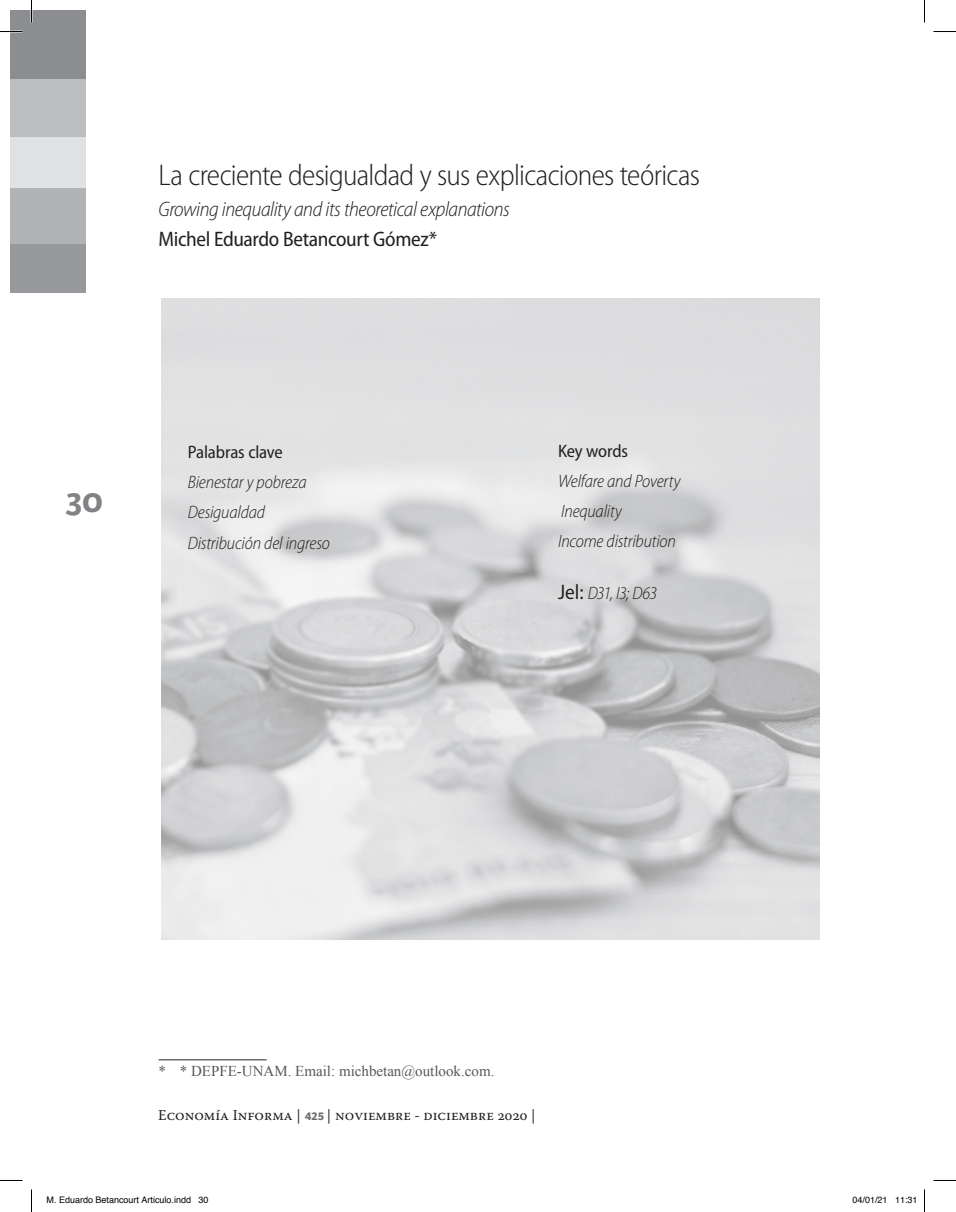
<style>
.page{position:relative;width:956px;height:1212px;background:#fff}
.page>*{position:absolute;margin:0;border:0;box-sizing:border-box;transform-origin:0 0}
.t1{font:700 36px "Karmina Sans";color:#808285}
.t2{font:300 semi-condensed 30px "Myriad Pro";letter-spacing:-.025em;color:#231f20}
.t3{font:italic 300 semi-condensed 21px "Myriad Pro";letter-spacing:-.02em;color:#231f20}
.t4{font:semi-condensed 21px "Myriad Pro";letter-spacing:-.02em;color:#231f20}
.t5{font:italic 300 semi-condensed 18px/30px "Myriad Pro";letter-spacing:-.01em;color:#231f20}
.t6{font:semi-condensed 18px "Myriad Pro";letter-spacing:-.01em;color:#231f20}
.t7{font:15px "Warnock Pro";color:#231f20}
.t8{font:15px "Times New Roman";color:#57585a}
.t9{font:9px "Helvetica";color:#000}
.s1{font-weight:400;font-style:normal;font-size:21px}
.s2{font-family:"Karmina Sans";font-weight:700;color:#6c6d70}
</style>
<div class="page">
<div style="left:10px;top:10px;width:76px;height:70px;background:#8b8d90"></div>
<svg style="left:10px;top:80px;width:75px;height:212px;background:#b9babd"></svg>
<hr style="left:159px;top:1059px;width:108px;height:1px;background:#231f20">
<svg style="left:0;top:31px;width:22px;height:1px"></svg>
<svg style="left:933px;top:31px;width:23px;height:1px"></svg>
<svg style="left:31px;top:0;width:1px;height:22px"></svg>
<svg style="left:31px;top:1189px;width:1px;height:22px"></svg>
<svg style="left:924px;top:0;width:1px;height:22px"></svg>
<svg style="left:924px;top:1189px;width:1px;height:22px"></svg>
<h2 class="t2" style="left:159px;top:157px;width:543px">La creciente desigualdad y sus explicaciones teóricas</h2>
<p class="t3" style="left:159px;top:196px;width:353px">Growing inequality and its theoretical explanations</p>
<p class="t4" style="left:159px;top:226px;width:280px">Michel Eduardo Betancourt Gómez*</p>
<h1 class="t1" style="left:66px;top:479px;width:39px">30</h1>
<p class="t6" style="left:188px;top:441px;width:97px">Palabras clave</p>
<p class="t5" style="left:188px;top:467px;width:144px">Bienestar y pobreza<br>Desigualdad<br>Distribución del ingreso</p>
<p class="t6" style="left:558px;top:440px;width:71px">Key words</p>
<p class="t5" style="left:558px;top:466px;width:124px">Welfare and Poverty<br>Inequality<br>Income distribution</p>
<p class="t5" style="left:558px;top:577px;width:101px"><span class="s1">Jel:</span> D31, I3; D63</p>
<p class="t8" style="left:159px;top:1060px;width:337px">* * DEPFE-UNAM. Email: michbetan@outlook.com.</p>
<p class="t7" style="left:158px;top:1105px;width:379px">Economía Informa | <span class="s2">425</span> | noviembre - diciembre 2020 |</p>
<p class="t9" style="left:46px;top:1192px;width:164px">M. Eduardo Betancourt Articulo.indd 30</p>
<p class="t9" style="left:852px;top:1192px;width:67px">04/01/21 11:31</p>
</div>
